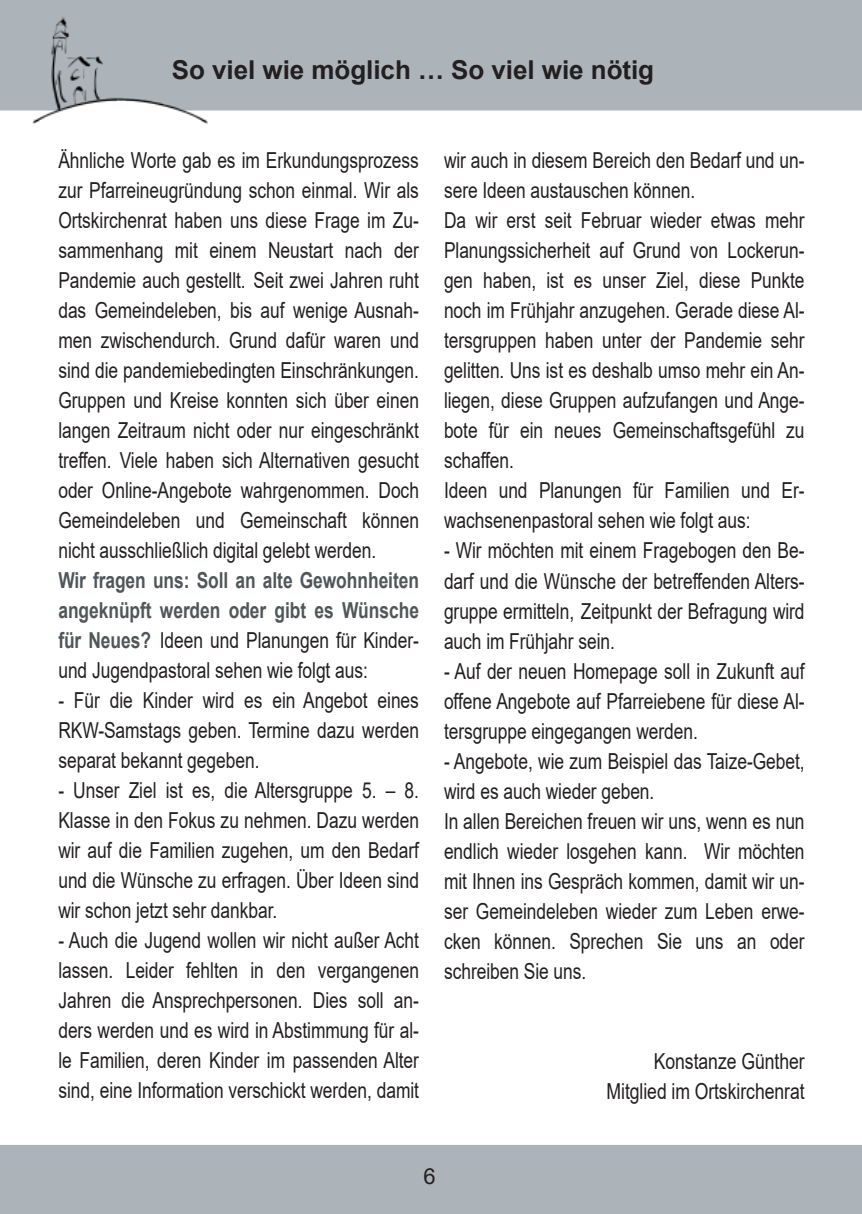
<style>
.page{position:relative;width:862px;height:1214px;background:#fff}
.page>*{position:absolute;margin:0;border:0;box-sizing:border-box;transform-origin:0 0}
.t1{font:700 26px "Arial";color:#231f20}
.t2{font:22px/30px "Arial";color:#231f20;text-align:justify;scale:.79 1}
.t3{font:700 22px/30px "Arial";color:#515659;text-align:justify;scale:.79 1}
.t4{font:22px/30px "Arial";color:#231f20;text-align:right;scale:.8 1}
.t5{font:22px "Arial";color:#231f20}
.s1{font-weight:400;color:#231f20}
</style>
<div class="page">
<div style="left:0;top:1145px;width:862px;height:68px;background:#acb4b9"></div>
<div style="left:0;top:0;width:861px;height:109px;background:#acb4b9"></div>
<div style="left:0;top:0;width:862px;height:110px;border:2px solid #acb4b9"></div>
<img style="left:32px;top:16px;width:191px;height:108px">
<p class="t1" style="left:172px;top:55px;width:484px">So viel wie möglich … So viel wie nötig</p>
<p class="t2" style="left:58px;top:145px;width:458px">Ähnliche Worte gab es im Erkundungsprozess zur Pfarreineugründung schon einmal. Wir als Ortskirchenrat haben uns diese Frage im Zu&shy;sammenhang mit einem Neustart nach der Pandemie auch gestellt. Seit zwei Jahren ruht das Gemeindeleben, bis auf wenige Ausnah&shy;men zwischendurch. Grund dafür waren und sind die pandemiebedingten Einschränkungen.<br>Gruppen und Kreise konnten sich über einen langen Zeitraum nicht oder nur eingeschränkt treffen. Viele haben sich Alternativen gesucht oder Online-Angebote wahrgenommen. Doch Gemeindeleben und Gemeinschaft können nicht ausschließlich digital gelebt werden.</p>
<p class="t3" style="left:58px;top:565px;width:458px">Wir fragen uns: Soll an alte Gewohnheiten angeknüpft werden oder gibt es Wünsche für Neues? <span class="s1">Ideen und Planungen für Kinder&shy;und Jugendpastoral sehen wie folgt aus:</span></p>
<p class="t2" style="left:58px;top:685px;width:458px">- Für die Kinder wird es ein Angebot eines RKW-Samstags geben. Termine dazu werden separat bekannt gegeben.</p>
<p class="t2" style="left:58px;top:775px;width:458px">- Unser Ziel ist es, die Altersgruppe 5. – 8.<br>Klasse in den Fokus zu nehmen. Dazu werden wir auf die Familien zugehen, um den Bedarf und die Wünsche zu erfragen. Über Ideen sind wir schon jetzt sehr dankbar.</p>
<p class="t2" style="left:58px;top:925px;width:458px">- Auch die Jugend wollen wir nicht außer Acht lassen. Leider fehlten in den vergangenen Jahren die Ansprechpersonen. Dies soll an&shy;ders werden und es wird in Abstimmung für al&shy;le Familien, deren Kinder im passenden Alter sind, eine Information verschickt werden, damit</p>
<p class="t2" style="left:444px;top:145px;width:458px;text-align:left">wir auch in diesem Bereich den Bedarf und un&shy;sere Ideen austauschen können.<br>Da wir erst seit Februar wieder etwas mehr Planungssicherheit auf Grund von Lockerun&shy;gen haben, ist es unser Ziel, diese Punkte noch im Frühjahr anzugehen. Gerade diese Al&shy;tersgruppen haben unter der Pandemie sehr gelitten. Uns ist es deshalb umso mehr ein An&shy;liegen, diese Gruppen aufzufangen und Ange&shy;bote für ein neues Gemeinschaftsgefühl zu schaffen.<br>Ideen und Planungen für Familien und Er&shy;wachsenenpastoral sehen wie folgt aus:</p>
<p class="t2" style="left:444px;top:535px;width:458px">- Wir möchten mit einem Fragebogen den Be&shy;darf und die Wünsche der betreffenden Alters&shy;gruppe ermitteln, Zeitpunkt der Befragung wird auch im Frühjahr sein.</p>
<p class="t2" style="left:444px;top:655px;width:458px">- Auf der neuen Homepage soll in Zukunft auf offene Angebote auf Pfarreiebene für diese Al&shy;tersgruppe eingegangen werden.</p>
<p class="t2" style="left:444px;top:745px;width:458px;text-align:left">- Angebote, wie zum Beispiel das Taize-Gebet, wird es auch wieder geben.<br>In allen Bereichen freuen wir uns, wenn es nun endlich wieder losgehen kann. Wir möchten mit Ihnen ins Gespräch kommen, damit wir un&shy;ser Gemeindeleben wieder zum Leben erwe&shy;cken können. Sprechen Sie uns an oder schreiben Sie uns.</p>
<p class="t4" style="left:606px;top:1045px;width:249px">Konstanze Günther<br>Mitglied im Ortskirchenrat</p>
<p class="t5" style="left:423px;top:1163px;width:14px">6</p>
</div>
